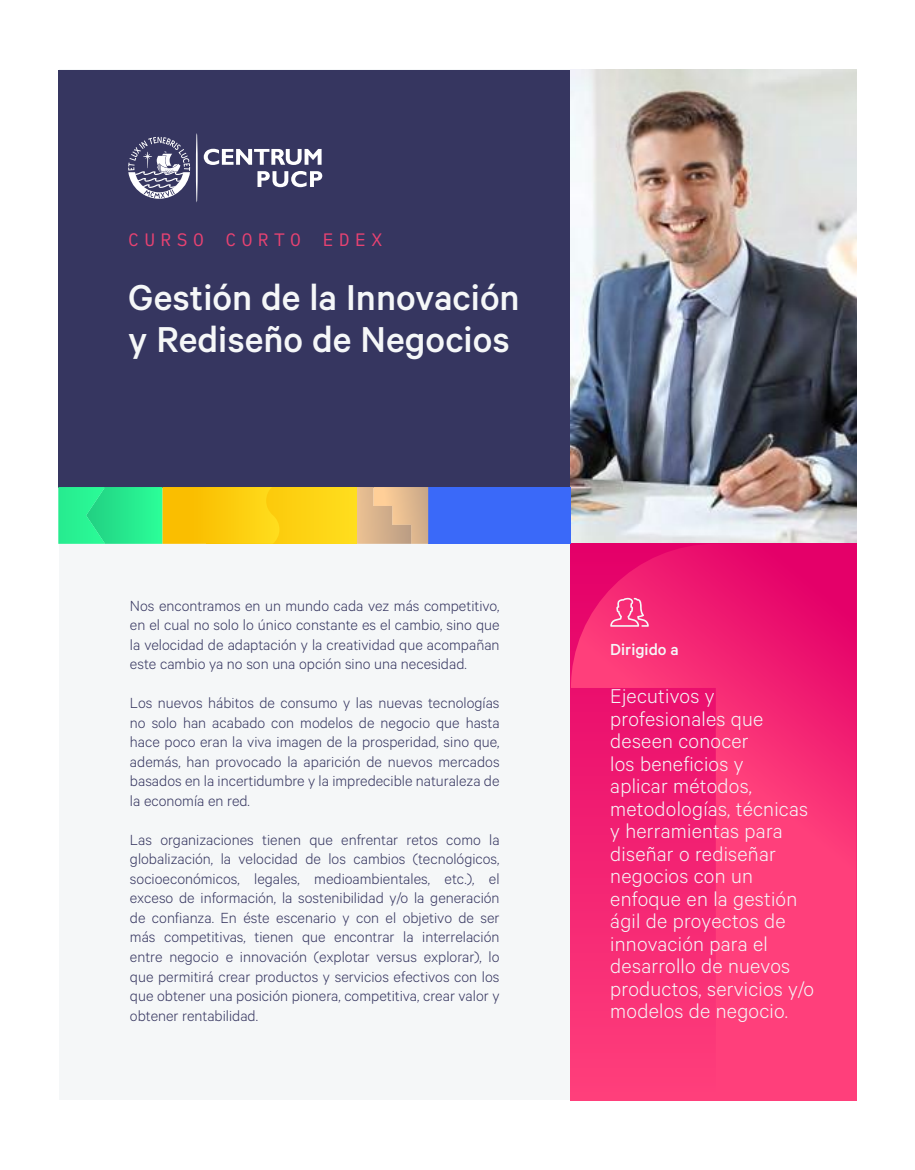
<style>
.page{position:relative;width:915px;height:1170px;background:#fff}
.page>*{position:absolute;margin:0;border:0;box-sizing:border-box;transform-origin:0 0}
.t1{font:500 40.5px/42px "Calibre";color:#f5f7f8}
.t2{font:300 22.5px/22.5px "Calibre";letter-spacing:.01em;color:#f5f7f8}
.t3{font:18px "i A Writer Duospace";letter-spacing:.3em;color:#e84272}
.t4{font:500 18px "Calibre";color:#f5f7f8}
.t5{font:300 16.5px/19.5px "Calibre";color:#363660;text-align:justify}
</style>
<div class="page">
<div style="left:59px;top:70px;width:797px;height:1030px;background:#f5f7f8"></div>
<div style="left:58px;top:70px;width:512px;height:417px;background:#363660"></div>
<svg style="left:204px;top:149px;width:117px;height:16px"></svg>
<svg style="left:257px;top:171px;width:65px;height:16px"></svg>
<hr style="left:196px;top:133px;width:1px;height:69px;background:#fff;border-radius:50%">
<svg style="left:128px;top:137px;width:62px;height:62px"></svg>
<img style="left:570px;top:70px;width:286px;height:474px">
<svg style="left:570px;top:544px;width:286px;height:556px;background:#f52974"></svg>
<svg style="left:610px;top:597px;width:38px;height:29px"></svg>
<div style="left:428px;top:487px;width:142px;height:57px;background:#3a69f9"></div>
<svg style="left:357px;top:487px;width:71px;height:57px;background:#ddb68e"></svg>
<div style="left:207px;top:487px;width:150px;height:57px;background:#fed516"></div>
<svg style="left:58px;top:487px;width:211px;height:57px"></svg>
<p class="t3" style="left:128px;top:226px;width:255px">CURSO CORTO EDEX</p>
<h1 class="t1" style="left:128px;top:275px;width:393px">Gestión de la Innovación y Rediseño de Negocios</h1>
<p class="t5" style="left:130px;top:595px;width:371px">Nos encontramos en un mundo cada vez más competitivo, en el cual no solo lo único constante es el cambio, sino que la velocidad de adaptación y la creatividad que acompañan este cambio ya no son una opción sino una necesidad.</p>
<p class="t5" style="left:130px;top:692px;width:371px">Los nuevos hábitos de consumo y las nuevas tecnologías no solo han acabado con modelos de negocio que hasta hace poco eran la viva imagen de la prosperidad, sino que, además, han provocado la aparición de nuevos mercados basados en la incertidumbre y la impredecible naturaleza de la economía en red.</p>
<p class="t5" style="left:130px;top:829px;width:371px">Las organizaciones tienen que enfrentar retos como la globalización, la velocidad de los cambios (tecnológicos, socioeconómicos, legales, medioambientales, etc.), el exceso de información, la sostenibilidad y/o la generación de confianza. En éste escenario y con el objetivo de ser más competitivas, tienen que encontrar la interrelación entre negocio e innovación (explotar versus explorar), lo que permitirá crear productos y servicios efectivos con los que obtener una posición pionera, competitiva, crear valor y obtener rentabilidad.</p>
<p class="t4" style="left:610px;top:639px;width:70px">Dirigido a</p>
<p class="t2" style="left:610px;top:683px;width:205px">Ejecutivos y profesionales que deseen conocer<br>los beneficios y<br>aplicar métodos, metodologías, técnicas y herramientas para diseñar o rediseñar negocios con un enfoque en la gestión ágil de proyectos de innovación para el desarrollo de nuevos productos, servicios y/o modelos de negocio.</p>
</div>
